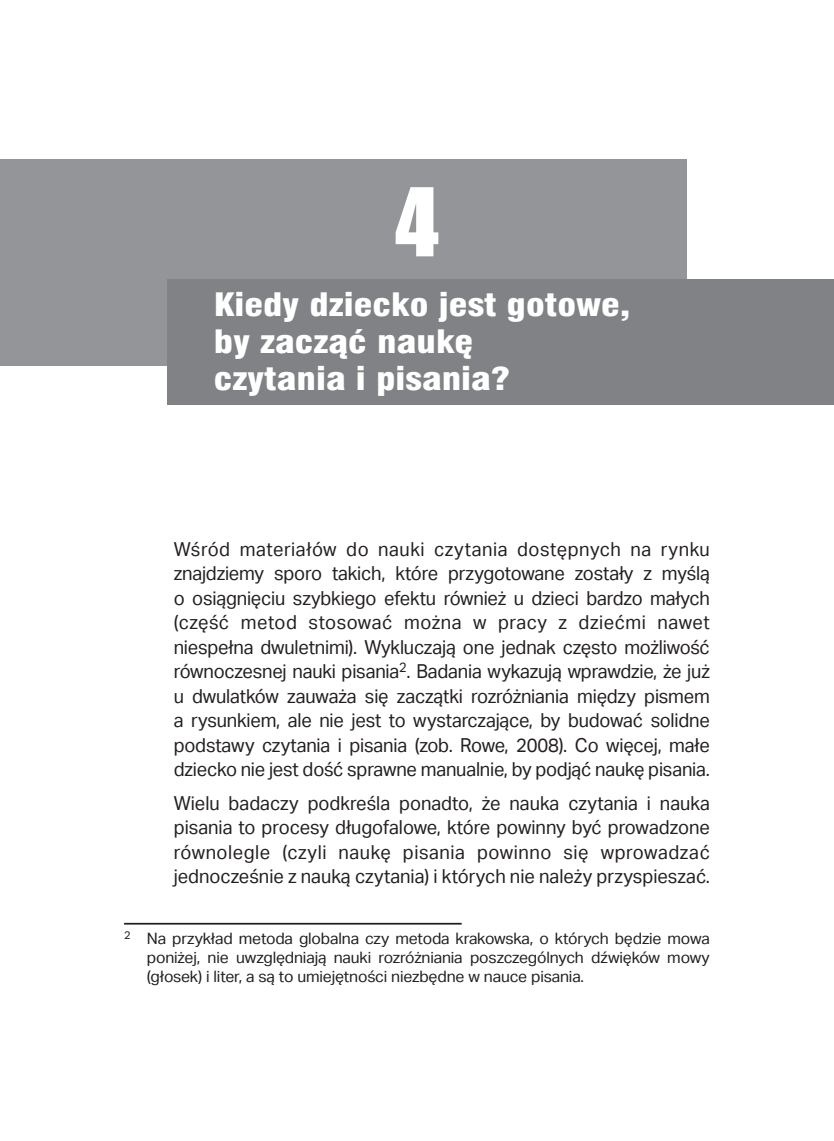
<style>
.page{position:relative;width:834px;height:1141px;background:#fff}
.page>*{position:absolute;margin:0;border:0;box-sizing:border-box;transform-origin:0 0}
.t1{font:87.5px "Impact";color:#fff}
.t2{font:31.5px/36.8px "Swis 721 Blk Cn EU Normal";color:#fff;scale:1.2 1}
.t3{font:19.25px/24.5px "Aktiv Grotesk";letter-spacing:-.01em;color:#231f20;text-align:justify;scale:.95 1}
.t4{font:15.75px/18.9px "Aktiv Grotesk";letter-spacing:-.01em;color:#231f20;text-align:justify}
</style>
<div class="page">
<hr style="left:124px;top:923px;width:337px;height:2px;background:#231f20">
<div style="left:0;top:159px;width:686px;height:206px;background:#939598"></div>
<div style="left:167px;top:279px;width:666px;height:126px;background:#808285"></div>
<h1 class="t1" style="left:395px;top:154px;width:45px">4</h1>
<h2 class="t2" style="left:214px;top:288px;width:348px">Kiedy dziecko jest gotowe, by zacząć naukę<br>czytania i pisania?</h2>
<p class="t3" style="left:174px;top:537px;width:566px">Wśród materiałów do nauki czytania dostępnych na rynku znajdziemy sporo takich, które przygotowane zostały z myślą o osiągnięciu szybkiego efektu również u dzieci bardzo małych (część metod stosować można w pracy z dziećmi nawet niespełna dwuletnimi). Wykluczają one jednak często możliwość równoczesnej nauki pisania<sup>2</sup>. Badania wykazują wprawdzie, że już u dwulatków zauważa się zaczątki rozróżniania między pismem a rysunkiem, ale nie jest to wystarczające, by budować solidne podstawy czytania i pisania (zob. Rowe, 2008). Co więcej, małe dziecko nie jest dość sprawne manualnie, by podjąć naukę pisania.</p>
<p class="t3" style="left:174px;top:792px;width:565px">Wielu badaczy podkreśla ponadto, że nauka czytania i nauka pisania to procesy długofalowe, które powinny być prowadzone równolegle (czyli naukę pisania powinno się wprowadzać jednocześnie z nauką czytania) i których nie należy przyspieszać.</p>
<p class="t4" style="left:147px;top:930px;width:564px;text-indent:-23px"><sup>2</sup> Na przykład metoda globalna czy metoda krakowska, o których będzie mowa poniżej, nie uwzględniają nauki rozróżniania poszczególnych dźwięków mowy (głosek) i liter, a są to umiejętności niezbędne w nauce pisania.</p>
</div>
